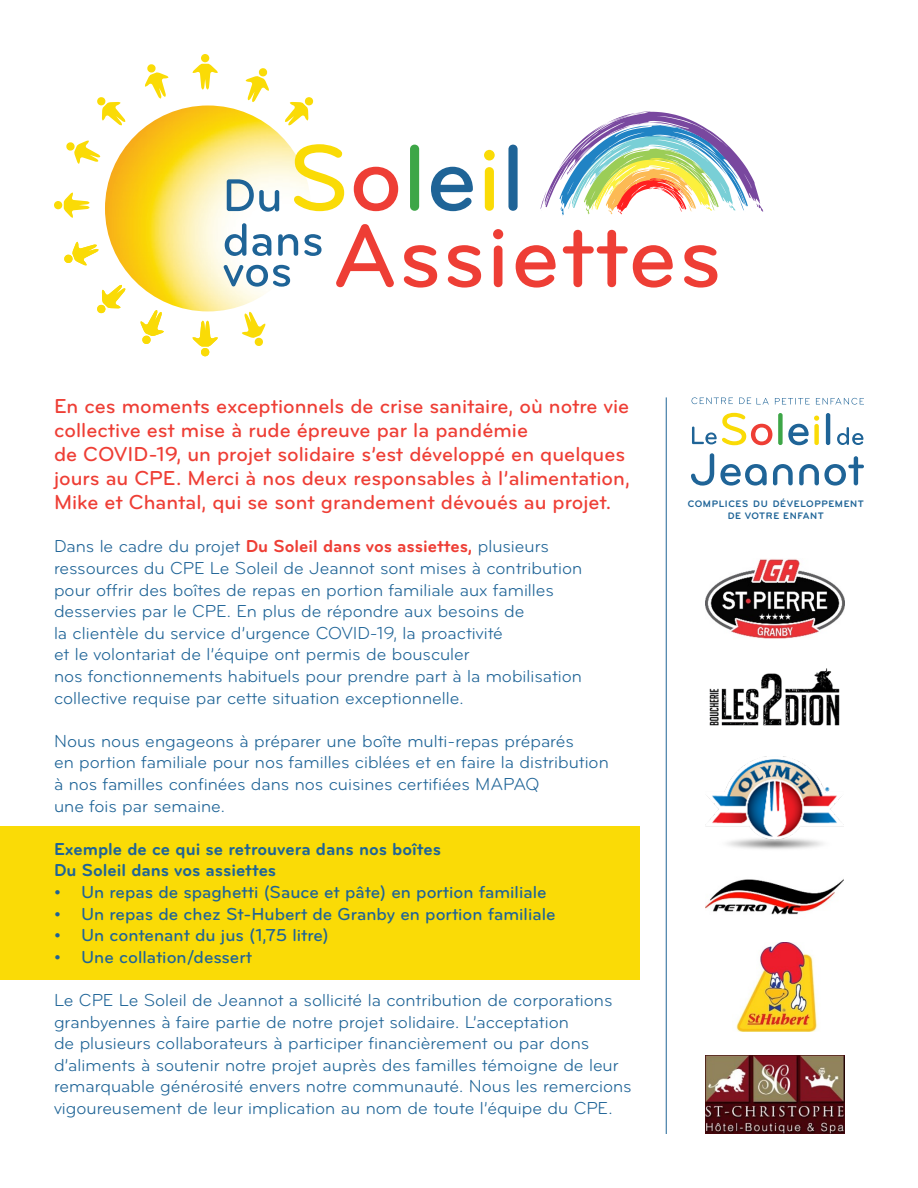
<style>
.page{position:relative;width:918px;height:1188px;background:#fff}
.page>*{position:absolute;margin:0;border:0;box-sizing:border-box;transform-origin:0 0}
.t1{font:500 21px/24px "Bryant Pro";color:#ee3e35}
.t2{font:18px/21.6px "Bryant Pro";color:#1f6497}
.t3{font:500 18px "Bryant Pro";color:#1f6497}
.t4{font:700 18px/21.6px "Bryant Pro";color:#1f6497}
.t5{font:700 9.75px/11.9px "Bryant Pro";letter-spacing:.06em;color:#1f6497;text-align:center}
.s1{font-weight:700;color:#ee3e35}
</style>
<div class="page">
<svg style="left:541px;top:111px;width:222px;height:104px"></svg>
<div style="left:0;top:826px;width:639px;height:154px;background:#fadb06"></div>
<svg style="left:691px;top:453px;width:23px;height:33px"></svg>
<svg style="left:720px;top:464px;width:47px;height:22px"></svg>
<svg style="left:773px;top:464px;width:20px;height:21px"></svg>
<svg style="left:799px;top:456px;width:65px;height:30px"></svg>
<svg style="left:837px;top:427px;width:26px;height:18px"></svg>
<svg style="left:692px;top:413px;width:80px;height:32px"></svg>
<div style="left:778px;top:413px;width:5px;height:32px;background:#3da647;border-radius:2px"></div>
<svg style="left:788px;top:416px;width:31px;height:29px"></svg>
<hr style="left:826px;top:413px;width:4px;height:32px;background:#1f6497;border-radius:2px">
<svg style="left:692px;top:397px;width:41px;height:7px"></svg>
<svg style="left:739px;top:398px;width:30px;height:7px"></svg>
<svg style="left:775px;top:398px;width:35px;height:7px"></svg>
<svg style="left:816px;top:398px;width:48px;height:7px"></svg>
<img style="left:706px;top:559px;width:138px;height:80px">
<img style="left:709px;top:668px;width:131px;height:58px">
<img style="left:705px;top:756px;width:139px;height:94px">
<img style="left:705px;top:879px;width:139px;height:36px">
<img style="left:736px;top:943px;width:82px;height:89px">
<img style="left:706px;top:1056px;width:139px;height:78px">
<hr style="left:666px;top:397px;width:1px;height:737px;background:#1f6497">
<img style="left:105px;top:105px;width:206px;height:206px;border-radius:103px">
<svg style="left:192px;top:64px;width:26px;height:25px"></svg>
<div style="left:201px;top:54px;width:8px;height:8px;background:#fadb06;border-radius:50%"></div>
<svg style="left:192px;top:321px;width:26px;height:26px"></svg>
<div style="left:201px;top:348px;width:8px;height:8px;background:#fadb06;border-radius:50%"></div>
<svg style="left:64px;top:192px;width:26px;height:26px"></svg>
<div style="left:54px;top:201px;width:8px;height:8px;background:#fadb06;border-radius:50%"></div>
<svg style="left:285px;top:97px;width:29px;height:29px"></svg>
<svg style="left:97px;top:285px;width:29px;height:29px"></svg>
<svg style="left:97px;top:97px;width:29px;height:29px"></svg>
<svg style="left:245px;top:68px;width:24px;height:34px"></svg>
<svg style="left:140px;top:310px;width:24px;height:34px"></svg>
<svg style="left:66px;top:140px;width:34px;height:24px"></svg>
<svg style="left:64px;top:242px;width:35px;height:24px"></svg>
<svg style="left:242px;top:312px;width:24px;height:34px"></svg>
<svg style="left:145px;top:64px;width:24px;height:35px"></svg>
<svg style="left:227px;top:179px;width:52px;height:33px"></svg>
<svg style="left:225px;top:223px;width:21px;height:33px"></svg>
<svg style="left:252px;top:234px;width:19px;height:22px"></svg>
<svg style="left:278px;top:234px;width:20px;height:22px"></svg>
<svg style="left:304px;top:234px;width:18px;height:22px"></svg>
<svg style="left:224px;top:265px;width:66px;height:22px"></svg>
<svg style="left:294px;top:144px;width:50px;height:67px"></svg>
<svg style="left:354px;top:167px;width:44px;height:44px"></svg>
<div style="left:410px;top:145px;width:9px;height:66px;background:#3da647;border-radius:5px"></div>
<svg style="left:431px;top:167px;width:42px;height:44px"></svg>
<svg style="left:484px;top:150px;width:11px;height:61px"></svg>
<div style="left:508px;top:145px;width:10px;height:66px;background:#1f6497;border-radius:5px"></div>
<svg style="left:336px;top:224px;width:58px;height:63px"></svg>
<svg style="left:404px;top:245px;width:33px;height:43px"></svg>
<svg style="left:448px;top:245px;width:33px;height:43px"></svg>
<svg style="left:493px;top:229px;width:10px;height:58px"></svg>
<svg style="left:516px;top:245px;width:40px;height:43px"></svg>
<svg style="left:563px;top:230px;width:110px;height:58px"></svg>
<svg style="left:684px;top:245px;width:33px;height:43px"></svg>
<p class="t1" style="left:54px;top:394px;width:577px">En ces moments exceptionnels de crise sanitaire, où notre vie collective est mise à rude épreuve par la pandémie<br>de COVID-19, un projet solidaire s’est développé en quelques jours au CPE. Merci à nos deux responsables à l’alimentation, Mike et Chantal, qui se sont grandement dévoués au projet.</p>
<p class="t2" style="left:54px;top:536px;width:530px">Dans le cadre du projet <span class="s1">Du Soleil dans vos assiettes,</span> plusieurs ressources du CPE Le Soleil de Jeannot sont mises à contribution pour offrir des boîtes de repas en portion familiale aux familles desservies par le CPE. En plus de répondre aux besoins de<br>la clientèle du service d’urgence COVID-19, la proactivité<br>et le volontariat de l’équipe ont permis de bousculer<br>nos fonctionnements habituels pour prendre part à la mobilisation collective requise par cette situation exceptionnelle.</p>
<p class="t2" style="left:54px;top:730px;width:556px">Nous nous engageons à préparer une boîte multi-repas préparés<br>en portion familiale pour nos familles ciblées et en faire la distribution à nos familles confinées dans nos cuisines certifiées MAPAQ<br>une fois par semaine.</p>
<p class="t4" style="left:54px;top:838px;width:389px">Exemple de ce qui se retrouvera dans nos boîtes<br>Du Soleil dans vos assiettes</p>
<p class="t3" style="left:54px;top:881px;width:494px">• Un repas de spaghetti (Sauce et pâte) en portion familiale</p>
<p class="t3" style="left:54px;top:903px;width:503px">• Un repas de chez St-Hubert de Granby en portion familiale</p>
<p class="t3" style="left:54px;top:924px;width:276px">• Un contenant du jus (1,75 litre)</p>
<p class="t3" style="left:54px;top:946px;width:200px">• Une collation/dessert</p>
<p class="t2" style="left:54px;top:989px;width:579px">Le CPE Le Soleil de Jeannot a sollicité la contribution de corporations granbyennes à faire partie de notre projet solidaire. L’acceptation<br>de plusieurs collaborateurs à participer financièrement ou par dons d’aliments à soutenir notre projet auprès des familles témoigne de leur remarquable générosité envers notre communauté. Nous les remercions vigoureusement de leur implication au nom de toute l’équipe du CPE.</p>
<p class="t5" style="left:688px;top:498px;width:178px">COMPLICES DU DÉVELOPPEMENT<br>DE VOTRE ENFANT</p>
</div>
